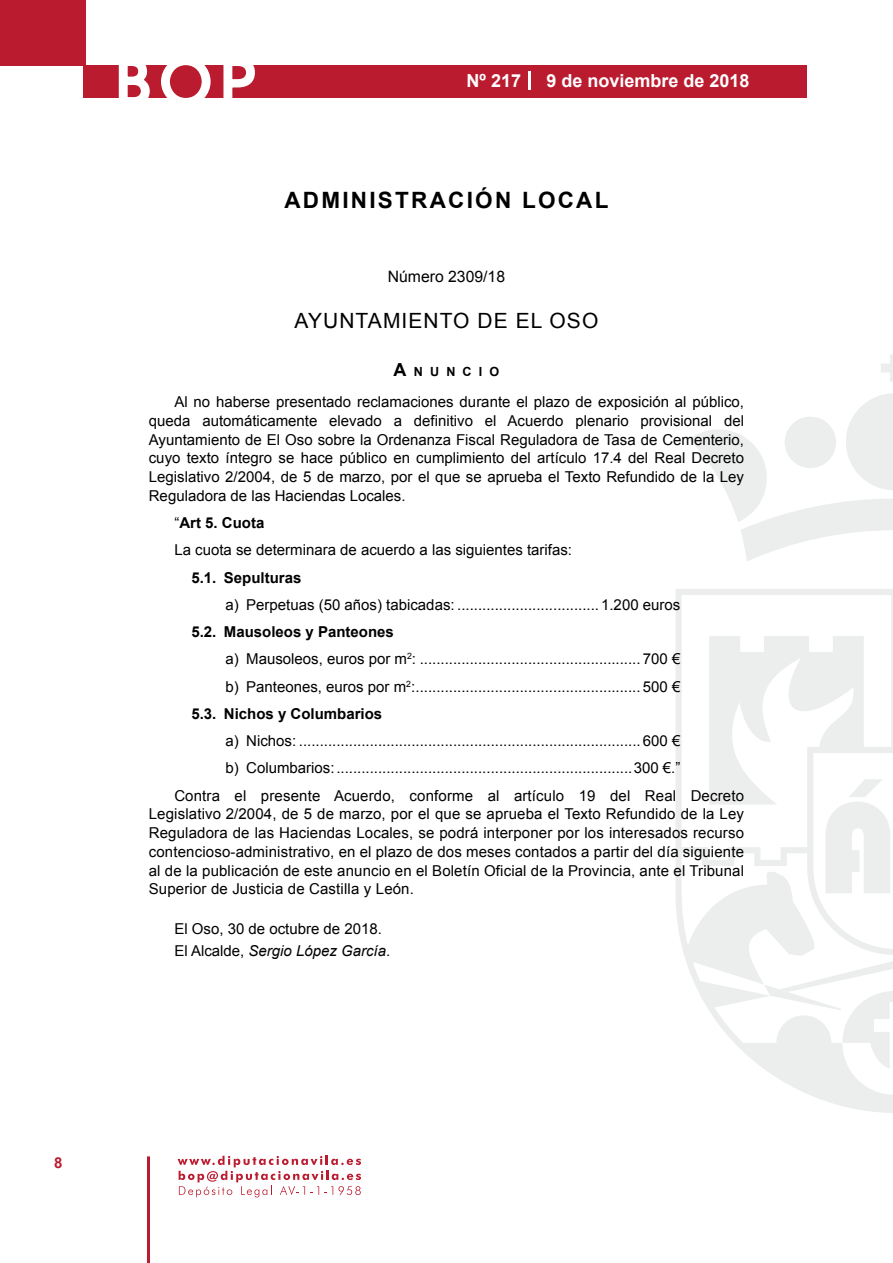
<style>
.page{position:relative;width:893px;height:1263px;background:#fff}
.page>*{position:absolute;margin:0;border:0;box-sizing:border-box;transform-origin:0 0}
.t1{font:500 61.5px "Avant Garde";color:#fff}
.t2{font:700 22.5px "Arial";letter-spacing:.1em;color:#000}
.t3{font:21px "Arial";letter-spacing:.05em;color:#000}
.t4{font:700 18px "Arial";color:#fff}
.t5{font:15.75px "Arial";color:#000}
.t6{font:15px/18.8px "Arial";color:#000;text-align:justify}
.t7{font:700 15px "Arial";color:#000}
.t8{font:700 15px "Arial";color:#ba1b2f}
.t9{font:700 12.6px "Arial";letter-spacing:.57em;color:#000}
.s1{font-size:18px}
.s2{font-weight:700}
.s3{font-style:italic}
</style>
<div class="page">
<svg style="left:178px;top:1156px;width:183px;height:41px"></svg>
<hr style="left:147px;top:1156px;width:3px;height:107px;background:#ba1b2f">
<div style="left:0;top:0;width:85px;height:66px;background:#ba1b2f"></div>
<div style="left:84px;top:65px;width:723px;height:33px;background:#ba1b2f"></div>
<svg style="left:118px;top:65px;width:32px;height:33px"></svg>
<svg style="left:161px;top:65px;width:50px;height:33px"></svg>
<svg style="left:223px;top:65px;width:32px;height:33px"></svg>
<svg style="left:529px;top:71px;width:2px;height:19px"></svg>
<svg style="left:881px;top:355px;width:12px;height:27px"></svg>
<svg style="left:690px;top:393px;width:203px;height:168px"></svg>
<svg style="left:676px;top:589px;width:217px;height:524px"></svg>
<svg style="left:764px;top:984px;width:129px;height:86px"></svg>
<svg style="left:825px;top:779px;width:66px;height:114px"></svg>
<h1 class="t1" style="left:115px;top:44px;width:141px">BOP</h1>
<p class="t4" style="left:467px;top:69px;width:56px">Nº 217</p>
<p class="t4" style="left:546px;top:69px;width:205px">9 de noviembre de 2018</p>
<h2 class="t2" style="left:284px;top:185px;width:325px">ADMINISTRACIÓN LOCAL</h2>
<p class="t5" style="left:388px;top:266px;width:119px">Número 2309/18</p>
<h3 class="t3" style="left:295px;top:307px;width:305px">AYUNTAMIENTO DE EL OSO</h3>
<p class="t9" style="left:394px;top:363px;width:107px"><span class="s1">A</span>NUNCIO</p>
<p class="t6" style="left:149px;top:392px;width:597px;text-indent:26px">Al no haberse presentado reclamaciones durante el plazo de exposición al público, queda automáticamente elevado a definitivo el Acuerdo plenario provisional del Ayuntamiento de El Oso sobre la Ordenanza Fiscal Reguladora de Tasa de Cementerio, cuyo texto íntegro se hace público en cumplimiento del artículo 17.4 del Real Decreto Legislativo 2/2004, de 5 de marzo, por el que se aprueba el Texto Refundido de la Ley Reguladora de las Haciendas Locales.</p>
<p class="t6" style="left:174px;top:509px;width:399px;line-height:27.3px">“<span class="s2">Art 5. Cuota<br></span>La cuota se determinara de acuerdo a las siguientes tarifas:</p>
<p class="t7" style="left:191px;top:567px;width:112px">5.1. Sepulturas</p>
<p class="t6" style="left:225px;top:595px;width:456px">a) Perpetuas (50 años) tabicadas: .................................. 1.200 euros</p>
<p class="t7" style="left:191px;top:622px;width:204px">5.2. Mausoleos y Panteones</p>
<p class="t6" style="left:225px;top:650px;width:456px">a) Mausoleos, euros por m<sup>2</sup>: ..................................................... 700 €</p>
<p class="t6" style="left:225px;top:677px;width:456px">b) Panteones, euros por m<sup>2</sup>:...................................................... 500 €</p>
<p class="t7" style="left:191px;top:703px;width:192px">5.3. Nichos y Columbarios</p>
<p class="t6" style="left:225px;top:732px;width:456px">a) Nichos: ..................................................................................600 €</p>
<p class="t6" style="left:225px;top:759px;width:456px">b) Columbarios:.......................................................................300 €.”</p>
<p class="t6" style="left:174px;top:786px;width:571px">Contra el presente Acuerdo, conforme al artículo 19 del Real Decreto</p>
<p class="t6" style="left:149px;top:805px;width:597px">Legislativo 2/2004, de 5 de marzo, por el que se aprueba el Texto Refundido de la Ley Reguladora de las Haciendas Locales, se podrá interponer por los interesados recurso contencioso-administrativo, en el plazo de dos meses contados a partir del día siguiente al de la publicación de este anuncio en el Boletín Oficial de la Provincia, ante el Tribunal Superior de Justicia de Castilla y León.</p>
<p class="t6" style="left:174px;top:917px;width:217px;line-height:22.2px">El Oso, 30 de octubre de 2018.<br>El Alcalde, <span class="s3">Sergio López García</span>.</p>
<p class="t8" style="left:54px;top:1153px;width:10px">8</p>
</div>
